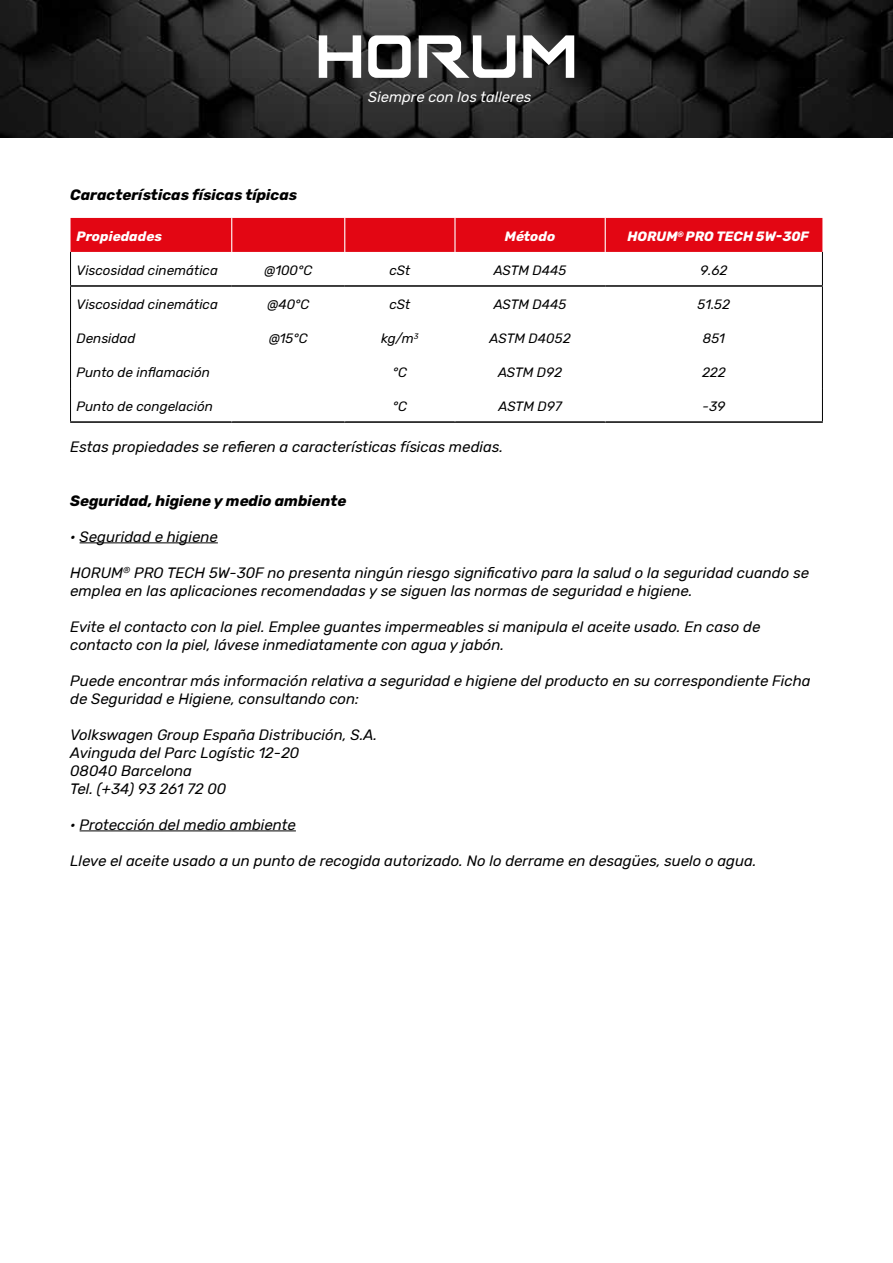
<style>
.page{position:relative;width:893px;height:1263px;background:#fff}
.page>*{position:absolute;margin:0;border:0;box-sizing:border-box;transform-origin:0 0}
.t1{font:italic 15px/18px "Rubik";color:#000}
.t2{font:italic 700 15px "Rubik";color:#000}
.t3{font:italic 14.7px "Rubik";color:#fff}
.t4{font:italic 13.5px "Rubik";color:#000}
.t5{font:italic 700 13.5px "Rubik";color:#fff}
</style>
<div class="page">
<img style="left:0;top:0;width:893px;height:138px">
<svg style="left:319px;top:35px;width:92px;height:43px"></svg>
<svg style="left:419px;top:35px;width:96px;height:43px"></svg>
<svg style="left:523px;top:35px;width:51px;height:43px"></svg>
<hr style="left:80px;top:542px;width:138px;height:1px;background:#000">
<hr style="left:80px;top:830px;width:216px;height:1px;background:#000">
<div style="left:71px;top:218px;width:751px;height:34px;background:#e30613"></div>
<hr style="left:70px;top:421px;width:162px;height:2px;background:#000">
<hr style="left:232px;top:421px;width:113px;height:2px;background:#000">
<hr style="left:345px;top:421px;width:110px;height:2px;background:#000">
<hr style="left:455px;top:421px;width:150px;height:2px;background:#000">
<hr style="left:605px;top:421px;width:218px;height:2px;background:#000">
<hr style="left:231px;top:218px;width:1px;height:34px;background:#fff">
<hr style="left:344px;top:218px;width:1px;height:34px;background:#fff">
<hr style="left:454px;top:218px;width:2px;height:34px;background:#fff">
<hr style="left:605px;top:218px;width:1px;height:34px;background:#fff">
<hr style="left:70px;top:252px;width:1px;height:33px;background:#000">
<hr style="left:822px;top:252px;width:1px;height:33px;background:#000">
<hr style="left:70px;top:285px;width:162px;height:2px;background:#000">
<hr style="left:232px;top:285px;width:113px;height:2px;background:#000">
<hr style="left:345px;top:285px;width:110px;height:2px;background:#000">
<hr style="left:455px;top:285px;width:150px;height:2px;background:#000">
<hr style="left:605px;top:285px;width:218px;height:2px;background:#000">
<hr style="left:70px;top:287px;width:1px;height:33px;background:#000">
<hr style="left:822px;top:287px;width:1px;height:33px;background:#000">
<hr style="left:70px;top:320px;width:1px;height:34px;background:#000">
<hr style="left:822px;top:320px;width:1px;height:34px;background:#000">
<hr style="left:70px;top:354px;width:1px;height:34px;background:#000">
<hr style="left:822px;top:354px;width:1px;height:34px;background:#000">
<hr style="left:70px;top:388px;width:1px;height:33px;background:#000">
<hr style="left:822px;top:388px;width:1px;height:33px;background:#000">
<p class="t2" style="left:70px;top:186px;width:229px">Características físicas típicas</p>
<p class="t3" style="left:368px;top:89px;width:165px">Siempre con los talleres</p>
<p class="t5" style="left:77px;top:229px;width:87px">Propiedades</p>
<p class="t5" style="left:505px;top:229px;width:52px">Método</p>
<p class="t5" style="left:627px;top:229px;width:183px">HORUM<sup>®</sup> PRO TECH 5W-30F</p>
<p class="t4" style="left:77px;top:263px;width:143px">Viscosidad cinemática</p>
<p class="t4" style="left:264px;top:263px;width:50px">@100°C</p>
<p class="t4" style="left:389px;top:263px;width:22px">cSt</p>
<p class="t4" style="left:494px;top:263px;width:74px">ASTM D445</p>
<p class="t4" style="left:700px;top:263px;width:29px">9.62</p>
<p class="t4" style="left:77px;top:297px;width:143px">Viscosidad cinemática</p>
<p class="t4" style="left:267px;top:297px;width:44px">@40°C</p>
<p class="t4" style="left:389px;top:297px;width:22px">cSt</p>
<p class="t4" style="left:494px;top:297px;width:74px">ASTM D445</p>
<p class="t4" style="left:697px;top:297px;width:34px">51.52</p>
<p class="t4" style="left:77px;top:331px;width:60px">Densidad</p>
<p class="t4" style="left:269px;top:331px;width:41px">@15°C</p>
<p class="t4" style="left:381px;top:331px;width:39px">kg/m<sup>3</sup></p>
<p class="t4" style="left:490px;top:331px;width:82px">ASTM D4052</p>
<p class="t4" style="left:703px;top:331px;width:24px">851</p>
<p class="t4" style="left:77px;top:365px;width:135px">Punto de inflamación</p>
<p class="t4" style="left:393px;top:365px;width:16px">°C</p>
<p class="t4" style="left:498px;top:365px;width:66px">ASTM D92</p>
<p class="t4" style="left:702px;top:365px;width:25px">222</p>
<p class="t4" style="left:77px;top:399px;width:138px">Punto de congelación</p>
<p class="t4" style="left:393px;top:399px;width:16px">°C</p>
<p class="t4" style="left:499px;top:399px;width:65px">ASTM D97</p>
<p class="t4" style="left:702px;top:399px;width:24px">-39</p>
<p class="t1" style="left:70px;top:438px;width:435px">Estas propiedades se refieren a características físicas medias.</p>
<p class="t2" style="left:70px;top:492px;width:278px">Seguridad, higiene y medio ambiente</p>
<p class="t1" style="left:70px;top:528px;width:149px">• Seguridad e higiene</p>
<p class="t1" style="left:70px;top:564px;width:740px">HORUM<sup>®</sup> PRO TECH 5W-30F no presenta ningún riesgo significativo para la salud o la seguridad cuando se emplea en las aplicaciones recomendadas y se siguen las normas de seguridad e higiene.</p>
<p class="t1" style="left:70px;top:618px;width:692px">Evite el contacto con la piel. Emplee guantes impermeables si manipula el aceite usado. En caso de contacto con la piel, lávese inmediatamente con agua y jabón.</p>
<p class="t1" style="left:70px;top:672px;width:742px">Puede encontrar más información relativa a seguridad e higiene del producto en su correspondiente Ficha de Seguridad e Higiene, consultando con:</p>
<p class="t1" style="left:70px;top:726px;width:308px">Volkswagen Group España Distribución, S.A.<br>Avinguda del Parc Logístic 12-20<br>08040 Barcelona<br>Tel. (+34) 93 261 72 00</p>
<p class="t1" style="left:70px;top:816px;width:227px">• Protección del medio ambiente</p>
<p class="t1" style="left:70px;top:852px;width:688px">Lleve el aceite usado a un punto de recogida autorizado. No lo derrame en desagües, suelo o agua.</p>
</div>
